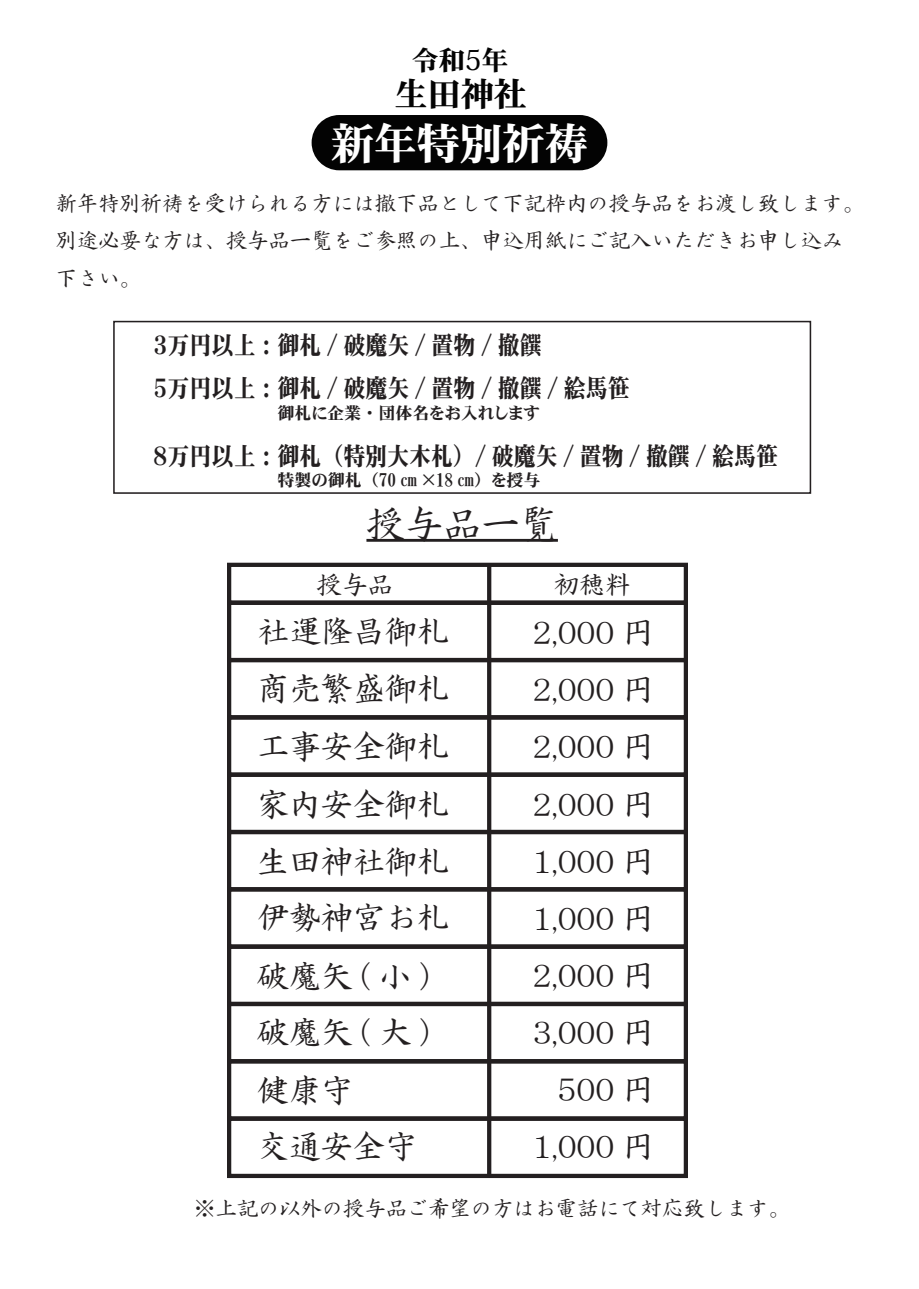
<style>
.page{position:relative;width:919px;height:1289px;background:#fff}
.page>*{position:absolute;margin:0;border:0;box-sizing:border-box;transform-origin:0 0}
.t1{font:44.1px "HGP Heisei Minchotai W9";letter-spacing:-.03em;color:#fff}
.t2{font:38.25px "HG Seikaishotai PRO";color:#231f20}
.t3{font:34.05px "HGP Heisei Minchotai W9";color:#030303}
.t4{font:31.95px/56.7px "HG Seikaishotai PRO";color:#231f20}
.t5{font:27.45px "HGP Heisei Minchotai W9";color:#030303}
.t6{font:25.5px/43.5px "HGP Heisei Minchotai W9";color:#231f20;scale:.86 1}
.t7{font:25.5px "HG Seikaishotai PRO";color:#231f20}
.t8{font:21.3px/37.2px "HG Seikaishotai PRO";color:#231f20}
.t9{font:16.95px "HGP Heisei Minchotai W9";color:#231f20}
.s1{font-family:"Koz Min Pro";font-weight:500}
</style>
<div class="page">
<div style="left:113px;top:321px;width:698px;height:173px;border:2px solid #231f20"></div>
<hr style="left:366px;top:539px;width:192px;height:2px;background:#231f20">
<div style="left:311px;top:115px;width:296px;height:55px;background:#030303;border-radius:28px"></div>
<div style="left:227px;top:562px;width:461px;height:43px;border:4px solid #231f20"></div>
<div style="left:227px;top:600px;width:461px;height:62px;border:4px solid #231f20"></div>
<div style="left:227px;top:658px;width:461px;height:61px;border:4px solid #231f20"></div>
<div style="left:227px;top:715px;width:461px;height:61px;border:4px solid #231f20"></div>
<div style="left:227px;top:772px;width:461px;height:62px;border:4px solid #231f20"></div>
<div style="left:227px;top:829px;width:461px;height:62px;border:4px solid #231f20"></div>
<div style="left:227px;top:887px;width:461px;height:61px;border:4px solid #231f20"></div>
<div style="left:227px;top:944px;width:461px;height:62px;border:4px solid #231f20"></div>
<div style="left:227px;top:1001px;width:461px;height:62px;border:4px solid #231f20"></div>
<div style="left:227px;top:1059px;width:461px;height:61px;border:4px solid #231f20"></div>
<div style="left:227px;top:1116px;width:461px;height:61px;border:4px solid #231f20"></div>
<svg style="left:487px;top:565px;width:4px;height:610px;background:#272324"></svg>
<p class="t5" style="left:411px;top:46px;width:99px">令和<span class="s1">5</span>年</p>
<p class="t3" style="left:394px;top:77px;width:135px">生田神社</p>
<h1 class="t1" style="left:330px;top:121px;width:259px">新年特別祈祷</h1>
<p class="t8" style="left:56px;top:185px;width:809px">新年特別祈祷を受けられる方には撤下品として下記枠内の授与品をお渡し致します。別途必要な方は、授与品一覧をご参照の上、申込用紙にご記入いただきお申し込み下さい。</p>
<p class="t6" style="left:153px;top:323px;width:555px">３万円以上：御札 / 破魔矢 / 置物 / 撤饌<br>５万円以上：御札 / 破魔矢 / 置物 / 撤饌 / 絵馬笹</p>
<p class="t9" style="left:277px;top:404px;width:264px">御札に企業・団体名をお入れします</p>
<p class="t6" style="left:153px;top:434px;width:728px">８万円以上：御札（特別大木札） / 破魔矢 / 置物 / 撤饌 / 絵馬笹</p>
<p class="t2" style="left:366px;top:505px;width:193px">授与品一覧</p>
<p class="t9" style="left:277px;top:471px;width:264px">特製の御札（70 ㎝ ×18 ㎝）を授与</p>
<p class="t7" style="left:316px;top:571px;width:78px">授与品</p>
<p class="t7" style="left:554px;top:571px;width:78px">初穂料</p>
<p class="t4" style="left:257px;top:603px;width:193px">社運隆昌御札</p>
<p class="t4" style="left:532px;top:604px;width:123px">2,000 円</p>
<p class="t4" style="left:257px;top:659px;width:193px">商売繁盛御札</p>
<p class="t4" style="left:532px;top:661px;width:123px">2,000 円</p>
<p class="t4" style="left:257px;top:718px;width:193px">工事安全御札</p>
<p class="t4" style="left:532px;top:718px;width:123px">2,000 円</p>
<p class="t4" style="left:257px;top:775px;width:193px">家内安全御札</p>
<p class="t4" style="left:532px;top:775px;width:123px">2,000 円</p>
<p class="t4" style="left:257px;top:832px;width:193px">生田神社御札伊勢神宮お札</p>
<p class="t4" style="left:532px;top:832px;width:123px;line-height:57.2px">1,000 円<br>1,000 円</p>
<p class="t4" style="left:257px;top:947px;width:174px">破魔矢(小)</p>
<p class="t4" style="left:532px;top:946px;width:123px">2,000 円</p>
<p class="t4" style="left:257px;top:1004px;width:174px">破魔矢(大)</p>
<p class="t4" style="left:532px;top:1004px;width:123px">3,000 円</p>
<p class="t4" style="left:257px;top:1061px;width:97px">健康守</p>
<p class="t4" style="left:532px;top:1061px;width:123px">　500 円</p>
<p class="t4" style="left:257px;top:1118px;width:161px">交通安全守</p>
<p class="t4" style="left:532px;top:1118px;width:123px">1,000 円</p>
<p class="t8" style="left:194px;top:1189px;width:597px">※上記の以外の授与品ご希望の方はお電話にて対応致します。</p>
</div>
